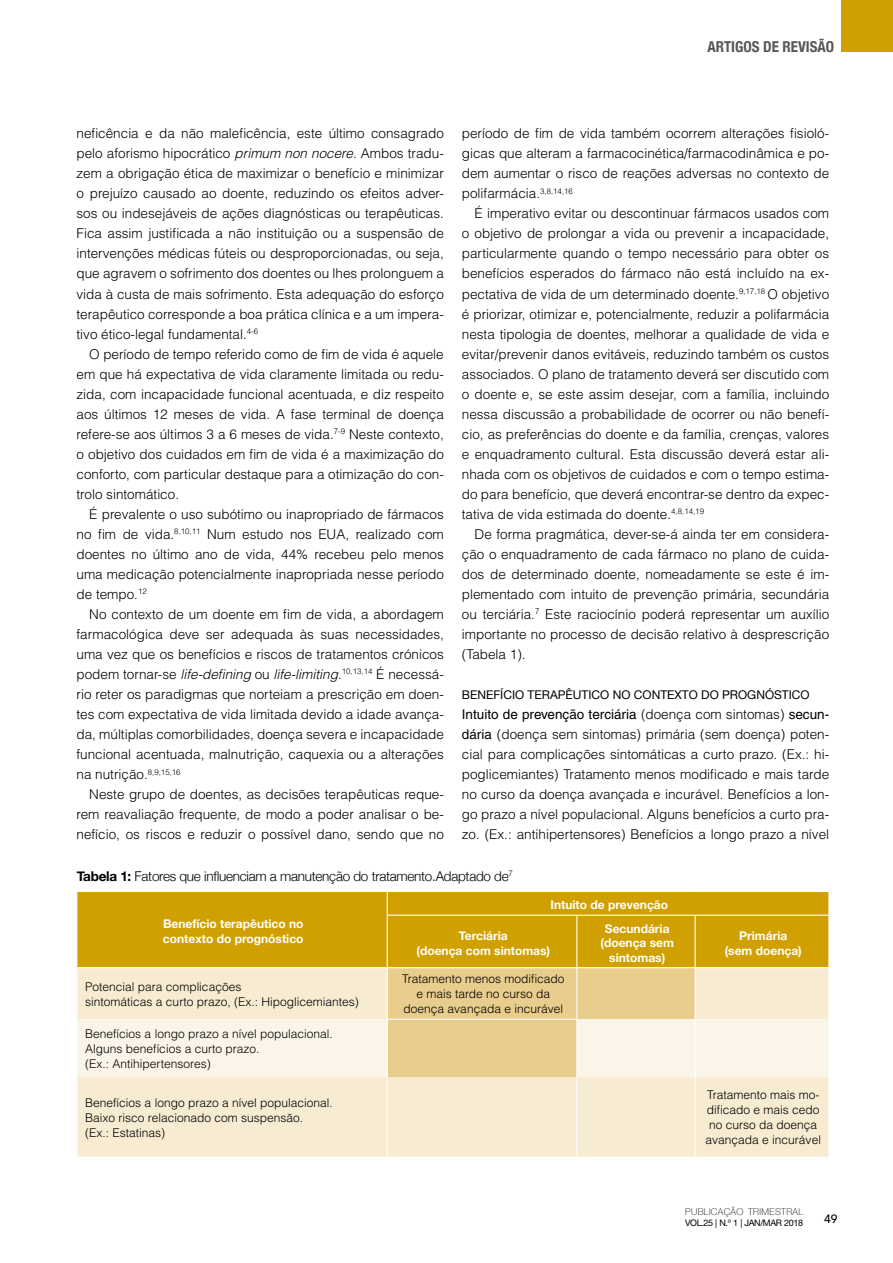
<style>
.page{position:relative;width:893px;height:1263px;background:#fff}
.page>*{position:absolute;margin:0;border:0;box-sizing:border-box;transform-origin:0 0}
.t1{font:700 condensed 15px "Helvetica Neue";color:#575756}
.t2{font:300 13.5px/20px "Helvetica";color:#000;text-align:justify}
.t3{font:300 13.5px "Helvetica Neue";letter-spacing:-.02em;color:#000}
.t4{font:300 12px/15px "Helvetica";color:#000}
.t5{font:700 12px/14.4px "Helvetica Neue";color:#fff;text-align:center}
.t6{font:12px "Helvetica Neue";color:#000}
.t7{font:500 12px "Avenir";color:#000}
.t8{font:100 9.3px "Helvetica Neue";letter-spacing:.04em;color:#000}
.t9{font:9px "Helvetica Neue";letter-spacing:-.04em;color:#000}
.s1{font-weight:400}
.s2{font-weight:700}
.s3{font-style:italic}
</style>
<div class="page">
<div style="left:841px;top:0;width:52px;height:51px;background:#d0a000"></div>
<div style="left:77px;top:892px;width:751px;height:75px;background:#d0a000"></div>
<div style="left:77px;top:1077px;width:751px;height:80px;background:#f7ebd2"></div>
<svg style="left:77px;top:968px;width:751px;height:109px;background:#f4e5c5"></svg>
<svg style="left:76px;top:892px;width:1px;height:23px"></svg>
<svg style="left:387px;top:892px;width:1px;height:23px"></svg>
<svg style="left:828px;top:892px;width:1px;height:23px"></svg>
<hr style="left:387px;top:916px;width:1px;height:51px;background:#fff">
<hr style="left:576px;top:916px;width:1px;height:51px;background:#fff">
<hr style="left:695px;top:916px;width:1px;height:51px;background:#fff">
<hr style="left:387px;top:1077px;width:1px;height:80px;background:#fff">
<hr style="left:695px;top:1019px;width:1px;height:58px;background:#fff">
<hr style="left:576px;top:1077px;width:1px;height:80px;background:#fff">
<hr style="left:695px;top:1077px;width:1px;height:80px;background:#fff">
<hr style="left:387px;top:968px;width:1px;height:51px;background:#fff">
<hr style="left:576px;top:968px;width:1px;height:51px;background:#fff">
<hr style="left:695px;top:968px;width:1px;height:51px;background:#fff">
<hr style="left:387px;top:915px;width:190px;height:1px;background:#fff">
<hr style="left:577px;top:915px;width:118px;height:1px;background:#fff">
<hr style="left:695px;top:915px;width:134px;height:1px;background:#fff">
<hr style="left:387px;top:1020px;width:1px;height:57px;background:#fff">
<hr style="left:387px;top:1019px;width:190px;height:1px;background:#fff">
<hr style="left:576px;top:1020px;width:1px;height:57px;background:#fff">
<p class="t1" style="left:708px;top:34px;width:128px">ARTIGOS DE REVISÃO</p>
<p class="t2" style="left:462px;top:123px;width:369px">período de fim de vida também ocorrem alterações fisioló&shy;gicas que alteram a farmacocinética/farmacodinâmica e po&shy;dem aumentar o risco de reações adversas no contexto de polifarmácia.<sup>3,8,14,16</sup></p>
<p class="t2" style="left:462px;top:204px;width:369px;text-indent:13px">É imperativo evitar ou descontinuar fármacos usados com o objetivo de prolongar a vida ou prevenir a incapacidade, particularmente quando o tempo necessário para obter os benefícios esperados do fármaco não está incluído na ex&shy;pectativa de vida de um determinado doente.<sup>9,17,18</sup> O objetivo é priorizar, otimizar e, potencialmente, reduzir a polifarmácia nesta tipologia de doentes, melhorar a qualidade de vida e evitar/prevenir danos evitáveis, reduzindo também os custos associados. O plano de tratamento deverá ser discutido com o doente e, se este assim desejar, com a família, incluindo nessa discussão a probabilidade de ocorrer ou não benefí&shy;cio, as preferências do doente e da família, crenças, valores e enquadramento cultural. Esta discussão deverá estar ali&shy;nhada com os objetivos de cuidados e com o tempo estima&shy;do para benefício, que deverá encontrar-se dentro da expec&shy;tativa de vida estimada do doente.<sup>4,8,14,19</sup></p>
<p class="t2" style="left:462px;top:524px;width:369px;text-indent:13px">De forma pragmática, dever-se-á ainda ter em considera&shy;ção o enquadramento de cada fármaco no plano de cuida&shy;dos de determinado doente, nomeadamente se este é im&shy;plementado com intuito de prevenção primária, secundária ou terciária.<sup>7</sup> Este raciocínio poderá representar um auxílio importante no processo de decisão relativo à desprescrição (Tabela 1).</p>
<p class="t6" style="left:462px;top:686px;width:349px">BENEFÍCIO TERAPÊUTICO NO CONTEXTO DO PROGNÓSTICO</p>
<p class="t2" style="left:462px;top:704px;width:369px"><span class="s1">Intuito de prevenção terciária</span> (doença com sintomas) <span class="s1">secun&shy;dária</span> (doença sem sintomas) primária (sem doença) poten&shy;cial para complicações sintomáticas a curto prazo. (Ex.: hi&shy;poglicemiantes) Tratamento menos modificado e mais tarde no curso da doença avançada e incurável. Benefícios a lon&shy;go prazo a nível populacional. Alguns benefícios a curto pra&shy;zo. (Ex.: antihipertensores) Benefícios a longo prazo a nível</p>
<p class="t3" style="left:77px;top:865px;width:438px"><span class="s2">Tabela 1:</span> Fatores que influenciam a manutenção do tratamento.Adaptado de<sup>7</sup></p>
<p class="t5" style="left:163px;top:917px;width:142px;text-align:left">Benefício terapêutico no contexto do prognóstico</p>
<p class="t2" style="left:77px;top:123px;width:369px">neficência e da não maleficência, este último consagrado pelo aforismo hipocrático <span class="s3">primum non nocere</span>. Ambos tradu&shy;zem a obrigação ética de maximizar o benefício e minimizar o prejuízo causado ao doente, reduzindo os efeitos adver&shy;sos ou indesejáveis de ações diagnósticas ou terapêuticas.<br>Fica assim justificada a não instituição ou a suspensão de intervenções médicas fúteis ou desproporcionadas, ou seja, que agravem o sofrimento dos doentes ou lhes prolonguem a vida à custa de mais sofrimento. Esta adequação do esforço terapêutico corresponde a boa prática clínica e a um impera&shy;tivo ético-legal fundamental.<sup>4-6</sup></p>
<p class="t2" style="left:77px;top:344px;width:369px;text-indent:13px">O período de tempo referido como de fim de vida é aquele em que há expectativa de vida claramente limitada ou redu&shy;zida, com incapacidade funcional acentuada, e diz respeito aos últimos 12 meses de vida. A fase terminal de doença refere-se aos últimos 3 a 6 meses de vida.<sup>7-9</sup> Neste contexto, o objetivo dos cuidados em fim de vida é a maximização do conforto, com particular destaque para a otimização do con&shy;trolo sintomático.</p>
<p class="t2" style="left:77px;top:504px;width:369px;text-indent:13px">É prevalente o uso subótimo ou inapropriado de fármacos no fim de vida.<sup>8,10,11</sup> Num estudo nos EUA, realizado com doentes no último ano de vida, 44% recebeu pelo menos uma medicação potencialmente inapropriada nesse período de tempo.<sup>12</sup></p>
<p class="t2" style="left:77px;top:604px;width:369px;text-indent:13px">No contexto de um doente em fim de vida, a abordagem farmacológica deve ser adequada às suas necessidades, uma vez que os benefícios e riscos de tratamentos crónicos podem tornar-se <span class="s3">life-defining</span> ou <span class="s3">life-limiting</span>.<sup>10,13,14</sup> É necessá&shy;rio reter os paradigmas que norteiam a prescrição em doen&shy;tes com expectativa de vida limitada devido a idade avança&shy;da, múltiplas comorbilidades, doença severa e incapacidade funcional acentuada, malnutrição, caquexia ou a alterações na nutrição.<sup>8,9,15,16</sup></p>
<p class="t2" style="left:77px;top:784px;width:369px;text-indent:13px">Neste grupo de doentes, as decisões terapêuticas reque&shy;rem reavaliação frequente, de modo a poder analisar o be&shy;nefício, os riscos e reduzir o possível dano, sendo que no</p>
<p class="t5" style="left:551px;top:898px;width:119px">Intuito de prevenção</p>
<p class="t5" style="left:416px;top:929px;width:135px">Terciária<br>(doença com sintomas)</p>
<p class="t5" style="left:600px;top:922px;width:75px">Secundária (doença sem sintomas)</p>
<p class="t5" style="left:725px;top:929px;width:79px">Primária (sem doença)</p>
<p class="t4" style="left:85px;top:979px;width:275px">Potencial para complicações<br>sintomáticas a curto prazo, (Ex.: Hipoglicemiantes)</p>
<p class="t4" style="left:402px;top:971px;width:164px;text-align:center">Tratamento menos modificado e mais tarde no curso da doença avançada e incurável</p>
<p class="t4" style="left:85px;top:1026px;width:249px">Benefícios a longo prazo a nível populacional.<br>Alguns benefícios a curto prazo.<br>(Ex.: Antihipertensores)</p>
<p class="t4" style="left:85px;top:1095px;width:249px">Benefícios a longo prazo a nível populacional.<br>Baixo risco relacionado com suspensão.<br>(Ex.: Estatinas)</p>
<p class="t4" style="left:706px;top:1087px;width:117px;text-align:center">Tratamento mais mo&shy;dificado e mais cedo no curso da doença avançada e incurável</p>
<p class="t8" style="left:685px;top:1205px;width:119px">PUBLICAÇÃO TRIMESTRAL</p>
<p class="t9" style="left:685px;top:1217px;width:119px">VOL.25 | N.º 1 | JAN/MAR 2018</p>
<p class="t7" style="left:824px;top:1208px;width:15px">49</p>
</div>
